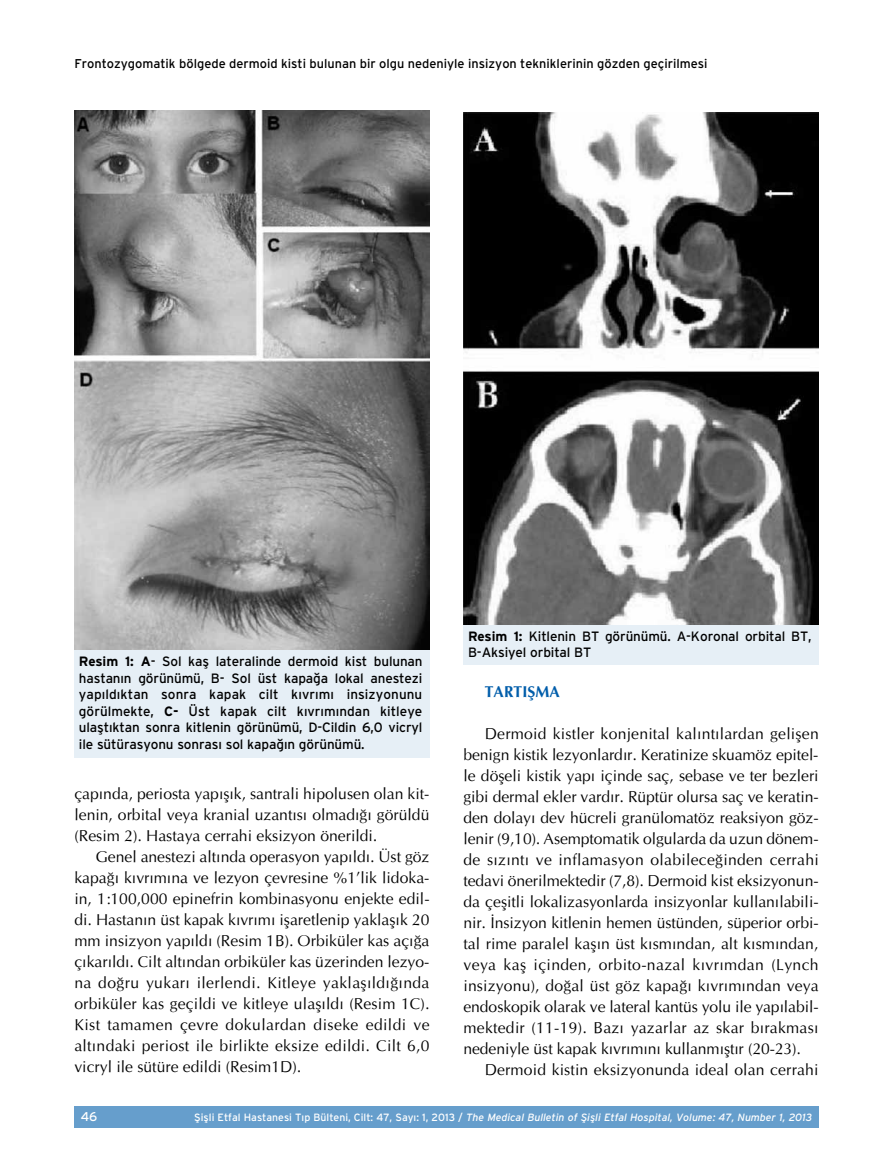
<style>
.page{position:relative;width:893px;height:1170px;background:#fff}
.page>*{position:absolute;margin:0;border:0;box-sizing:border-box;transform-origin:0 0}
.t1{font:15.75px/21px "Optima";color:#000;text-align:justify}
.t2{font:700 15.75px "Optima";color:#005daa}
.t3{font:13.5px/16.5px "Interstate";letter-spacing:-.01em;color:#000;text-align:justify}
.t4{font:12.75px "Interstate";color:#000}
.t5{font:12.75px "Interstate";color:#fff}
.t6{font:italic 10.5px "Interstate";color:#fff}
.s1{font-weight:700}
.s2{font-style:normal}
</style>
<div class="page">
<div style="left:74px;top:1106px;width:745px;height:21px;background:#669ecc"></div>
<div style="left:74px;top:649px;width:355px;height:108px;background:#e6eff6"></div>
<img style="left:75px;top:111px;width:354px;height:538px">
<div style="left:463px;top:623px;width:356px;height:41px;background:#e6eff6"></div>
<img style="left:464px;top:113px;width:355px;height:511px">
<p class="t4" style="left:74px;top:57px;width:635px">Frontozygomatik bölgede dermoid kisti bulunan bir olgu nedeniyle insizyon tekniklerinin gözden geçirilmesi</p>
<p class="t3" style="left:79px;top:653px;width:345px"><span class="s1">Resim 1: A</span>- Sol kaş lateralinde dermoid kist bulunan hastanın görünümü, B- Sol üst kapağa lokal anestezi yapıldıktan sonra kapak cilt kıvrımı insizyonunu görülmekte, <span class="s1">C-</span> Üst kapak cilt kıvrımından kitleye ulaştıktan sonra kitlenin görünümü, D-Cildin 6,0 vicryl ile sütürasyonu sonrası sol kapağın görünümü.</p>
<p class="t1" style="left:74px;top:783px;width:357px">çapında, periosta yapışık, santrali hipolusen olan kit&shy;lenin, orbital veya kranial uzantısı olmadığı görüldü (Resim 2). Hastaya cerrahi eksizyon önerildi.</p>
<p class="t1" style="left:74px;top:846px;width:357px;text-indent:21px">Genel anestezi altında operasyon yapıldı. Üst göz kapağı kıvrımına ve lezyon çevresine %1’lik lidoka&shy;in, 1:100,000 epinefrin kombinasyonu enjekte edil&shy;di. Hastanın üst kapak kıvrımı işaretlenip yaklaşık 20 mm insizyon yapıldı (Resim 1B). Orbiküler kas açığa çıkarıldı. Cilt altından orbiküler kas üzerinden lezyo&shy;na doğru yukarı ilerlendi. Kitleye yaklaşıldığında orbiküler kas geçildi ve kitleye ulaşıldı (Resim 1C).<br>Kist tamamen çevre dokulardan diseke edildi ve altındaki periost ile birlikte eksize edildi. Cilt 6,0 vicryl ile sütüre edildi (Resim1D).</p>
<p class="t3" style="left:468px;top:627px;width:345px"><span class="s1">Resim 1:</span> Kitlenin BT görünümü. A-Koronal orbital BT,<br>B-Aksiyel orbital BT</p>
<p class="t2" style="left:485px;top:682px;width:77px">TARTIŞMA</p>
<p class="t1" style="left:463px;top:723px;width:357px;text-indent:21px">Dermoid kistler konjenital kalıntılardan gelişen benign kistik lezyonlardır. Keratinize skuamöz epitel&shy;le döşeli kistik yapı içinde saç, sebase ve ter bezleri gibi dermal ekler vardır. Rüptür olursa saç ve keratin&shy;den dolayı dev hücreli granülomatöz reaksiyon göz&shy;lenir (9,10). Asemptomatik olgularda da uzun dönem&shy;de sızıntı ve inflamasyon olabileceğinden cerrahi tedavi önerilmektedir (7,8). Dermoid kist eksizyonun&shy;da çeşitli lokalizasyonlarda insizyonlar kullanılabili&shy;nir. İnsizyon kitlenin hemen üstünden, süperior orbi&shy;tal rime paralel kaşın üst kısmından, alt kısmından, veya kaş içinden, orbito-nazal kıvrımdan (Lynch insizyonu), doğal üst göz kapağı kıvrımından veya endoskopik olarak ve lateral kantüs yolu ile yapılabil&shy;mektedir (11-19). Bazı yazarlar az skar bırakması nedeniyle üst kapak kıvrımını kullanmıştır (20-23).</p>
<p class="t1" style="left:485px;top:1059px;width:335px">Dermoid kistin eksizyonunda ideal olan cerrahi</p>
<p class="t5" style="left:81px;top:1108px;width:18px">46</p>
<p class="t6" style="left:194px;top:1110px;width:619px"><span class="s2">Şişli Etfal Hastanesi T›p Bülteni, Cilt: 47, Say›: 1, 2013 /</span> The Medical Bulletin of Şişli Etfal Hospital, Volume: 47, Number 1, 2013</p>
</div>
